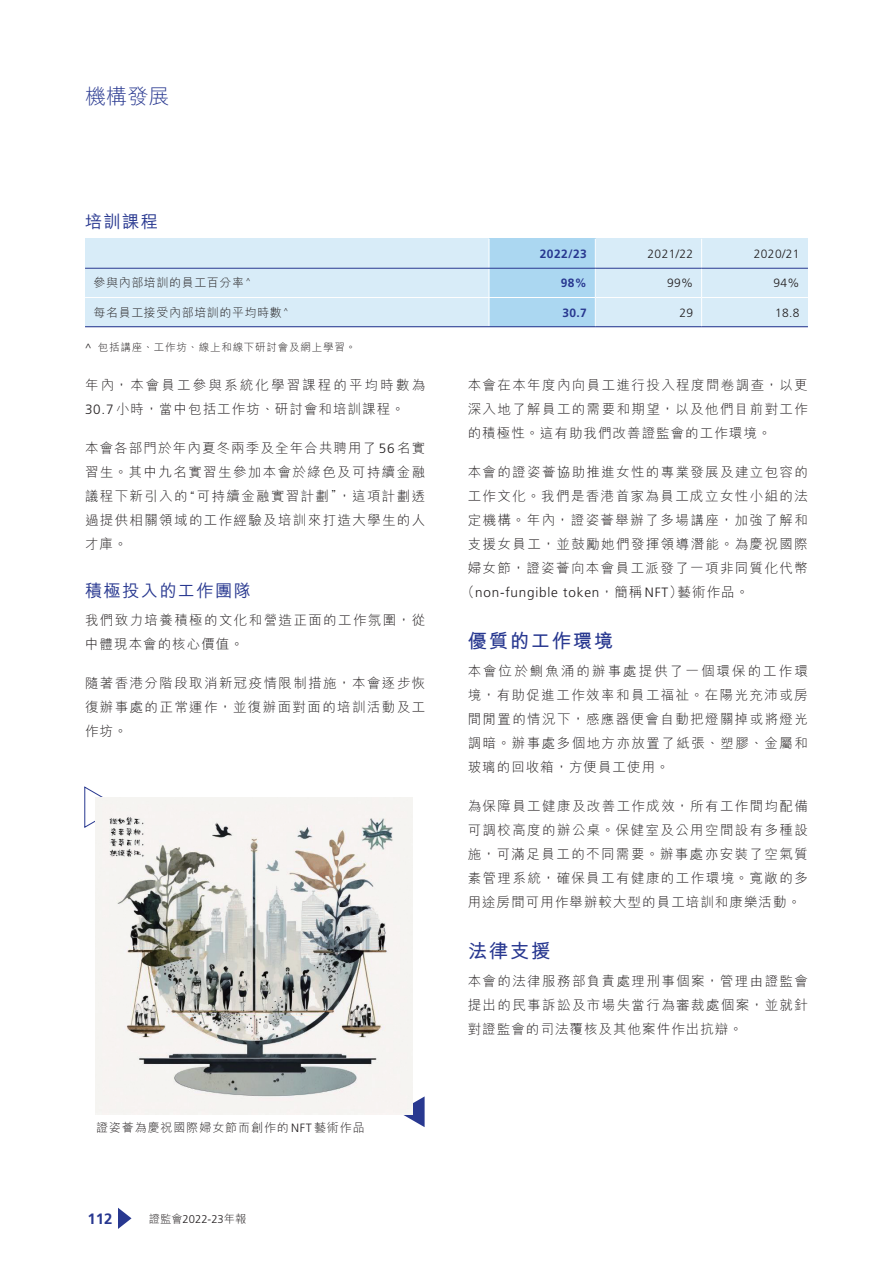
<style>
.page{position:relative;width:893px;height:1263px;background:#fff}
.page>*{position:absolute;margin:0;border:0;box-sizing:border-box;transform-origin:0 0}
.t1{font:300 21px "M Hei HK";color:#283890}
.t2{font:700 19.5px "M Hei HK";letter-spacing:.075em;color:#283890}
.t3{font:500 17.25px "M Hei HK";letter-spacing:.075em;color:#283890}
.t4{font:700 15px "Frutiger LT Std";color:#283890}
.t5{font:300 13.5px/24px "M Hei HK";letter-spacing:.105em;color:#231f20;text-align:justify}
.t6{font:300 13.5px/24px "M Hei HK";letter-spacing:.16em;color:#231f20}
.t7{font:300 13.5px "Frutiger LT Std";letter-spacing:.055em;color:#231f20}
.t8{font:300 12px "M Hei HK";letter-spacing:.05em;color:#231f20}
.t9{font:300 12px "Frutiger LT Std";letter-spacing:.03em;color:#231f20}
.t10{font:300 12px "M Hei HK";letter-spacing:.075em;color:#231f20}
.t11{font:700 12px "Frutiger LT Std";letter-spacing:.03em;color:#283890}
.t12{font:300 11.25px "Frutiger LT Std";color:#231f20}
.t13{font:300 10.5px "M Hei HK";letter-spacing:.075em;color:#231f20}
.s1{font-family:"Frutiger LT Std"}
.s2{font-family:"Glober";font-weight:400}
.s3{font-family:"M Hei HK"}
</style>
<div class="page">
<svg style="left:118px;top:1208px;width:14px;height:21px"></svg>
<div style="left:85px;top:239px;width:404px;height:29px;background:#d8ecf8"></div>
<div style="left:595px;top:239px;width:107px;height:29px;background:#d8ecf8"></div>
<div style="left:702px;top:239px;width:106px;height:29px;background:#d8ecf8"></div>
<div style="left:85px;top:268px;width:404px;height:29px;background:#d8ecf8"></div>
<div style="left:595px;top:268px;width:107px;height:29px;background:#d8ecf8"></div>
<div style="left:702px;top:268px;width:106px;height:29px;background:#d8ecf8"></div>
<div style="left:85px;top:297px;width:404px;height:30px;background:#d8ecf8"></div>
<div style="left:595px;top:297px;width:107px;height:30px;background:#d8ecf8"></div>
<div style="left:702px;top:297px;width:106px;height:30px;background:#d8ecf8"></div>
<div style="left:489px;top:239px;width:106px;height:29px;background:#abd7f1"></div>
<div style="left:489px;top:268px;width:106px;height:29px;background:#abd7f1"></div>
<div style="left:489px;top:297px;width:106px;height:30px;background:#abd7f1"></div>
<hr style="left:85px;top:297px;width:404px;height:1px;background:#fff">
<hr style="left:489px;top:297px;width:106px;height:1px;background:#fff">
<hr style="left:595px;top:297px;width:107px;height:1px;background:#fff">
<hr style="left:702px;top:297px;width:106px;height:1px;background:#fff">
<svg style="left:489px;top:239px;width:1px;height:87px"></svg>
<svg style="left:595px;top:239px;width:1px;height:87px"></svg>
<svg style="left:701px;top:239px;width:1px;height:87px"></svg>
<hr style="left:85px;top:326px;width:404px;height:1px;background:#283890">
<hr style="left:489px;top:326px;width:106px;height:1px;background:#283890">
<hr style="left:595px;top:326px;width:107px;height:1px;background:#283890">
<hr style="left:702px;top:326px;width:106px;height:1px;background:#283890">
<hr style="left:85px;top:268px;width:404px;height:1px;background:#283890">
<hr style="left:489px;top:268px;width:106px;height:1px;background:#283890">
<hr style="left:595px;top:268px;width:107px;height:1px;background:#283890">
<hr style="left:702px;top:268px;width:106px;height:1px;background:#283890">
<svg style="left:84px;top:786px;width:36px;height:42px"></svg>
<svg style="left:398px;top:1096px;width:27px;height:31px"></svg>
<img style="left:96px;top:798px;width:317px;height:316px">
<h1 class="t1" style="left:85px;top:85px;width:86px">機構發展</h1>
<h1 class="t3" style="left:85px;top:209px;width:74px">培訓課程</h1>
<p class="t11" style="left:540px;top:247px;width:48px">2022/23</p>
<p class="t9" style="left:648px;top:247px;width:47px">2021/22</p>
<p class="t9" style="left:754px;top:247px;width:47px">2020/21</p>
<p class="t8" style="left:94px;top:277px;width:158px">參與內部培訓的員工百分率 <sup>^</sup></p>
<p class="t11" style="left:561px;top:276px;width:28px">98%</p>
<p class="t9" style="left:667px;top:276px;width:28px">99%</p>
<p class="t9" style="left:773px;top:276px;width:28px">94%</p>
<p class="t8" style="left:94px;top:306px;width:196px">每名員工接受內部培訓的平均時數 <sup>^</sup></p>
<p class="t11" style="left:562px;top:305px;width:26px">30.7</p>
<p class="t9" style="left:679px;top:306px;width:15px">29</p>
<p class="t9" style="left:775px;top:306px;width:26px">18.8</p>
<p class="t13" style="left:85px;top:342px;width:272px"><span class="s1">^</span> 包括講座、工作坊、線上和線下研討會及網上學習。</p>
<p class="t6" style="left:85px;top:373px;width:342px">年內，本會員工參與系統化學習課程的平均時數為<br><span class="s1">30.7</span>小時，當中包括工作坊、研討會和培訓課程。</p>
<p class="t5" style="left:85px;top:436px;width:342px">本會各部門於年內夏冬兩季及全年合共聘用了<span class="s1">56</span>名實習生。其中九名實習生參加本會於綠色及可持續金融議程下新引入的<span class="s2">“</span>可持續金融實習計劃”，這項計劃透過提供相關領域的工作經驗及培訓來打造大學生的人才庫。</p>
<h1 class="t3" style="left:85px;top:578px;width:167px">積極投入的工作團隊</h1>
<p class="t5" style="left:85px;top:608px;width:342px">我們致力培養積極的文化和營造正面的工作氛圍，從中體現本會的核心價值。</p>
<p class="t5" style="left:85px;top:670px;width:342px">隨著香港分階段取消新冠疫情限制措施，本會逐步恢復辦事處的正常運作，並復辦面對面的培訓活動及工作坊。</p>
<p class="t5" style="left:468px;top:373px;width:342px">本會在本年度內向員工進行投入程度問卷調查，以更深入地了解員工的需要和期望，以及他們目前對工作的積極性。這有助我們改善證監會的工作環境。</p>
<p class="t5" style="left:468px;top:460px;width:342px">本會的證姿薈協助推進女性的專業發展及建立包容的</p>
<p class="t5" style="left:468px;top:484px;width:342px">工作文化。我們是香港首家為員工成立女性小組的法</p>
<p class="t5" style="left:468px;top:508px;width:342px">定機構。年內，證姿薈舉辦了多場講座，加強了解和</p>
<p class="t5" style="left:468px;top:532px;width:342px">支援女員工，並鼓勵她們發揮領導潛能。為慶祝國際</p>
<p class="t5" style="left:468px;top:556px;width:342px">婦女節，證姿薈向本會員工派發了一項非同質化代幣</p>
<p class="t7" style="left:461px;top:585px;width:289px"><span class="s3">（</span>non-fungible token<span class="s3">，簡稱</span> NFT<span class="s3">）藝術作品。</span></p>
<h1 class="t2" style="left:468px;top:627px;width:147px">優質的工作環境</h1>
<p class="t5" style="left:468px;top:659px;width:342px">本會位於鰂魚涌的辦事處提供了一個環保的工作環境，有助促進工作效率和員工福祉。在陽光充沛或房間閒置的情況下，感應器便會自動把燈關掉或將燈光調暗。辦事處多個地方亦放置了紙張、塑膠、金屬和玻璃的回收箱，方便員工使用。</p>
<p class="t5" style="left:468px;top:794px;width:342px">為保障員工健康及改善工作成效，所有工作間均配備可調校高度的辦公桌。保健室及公用空間設有多種設施，可滿足員工的不同需要。辦事處亦安裝了空氣質素管理系統，確保員工有健康的工作環境。寬敞的多用途房間可用作舉辦較大型的員工培訓和康樂活動。</p>
<h1 class="t2" style="left:468px;top:936px;width:84px">法律支援</h1>
<p class="t5" style="left:468px;top:969px;width:342px">本會的法律服務部負責處理刑事個案，管理由證監會提出的民事訴訟及市場失當行為審裁處個案，並就針對證監會的司法覆核及其他案件作出抗辯。</p>
<p class="t10" style="left:96px;top:1121px;width:270px">證姿薈為慶祝國際婦女節而創作的<span class="s1">NFT</span>藝術作品</p>
<p class="t4" style="left:87px;top:1210px;width:27px">112</p>
<p class="t12" style="left:149px;top:1212px;width:99px"><span class="s3">證監會</span>2022-23<span class="s3">年報</span></p>
</div>
